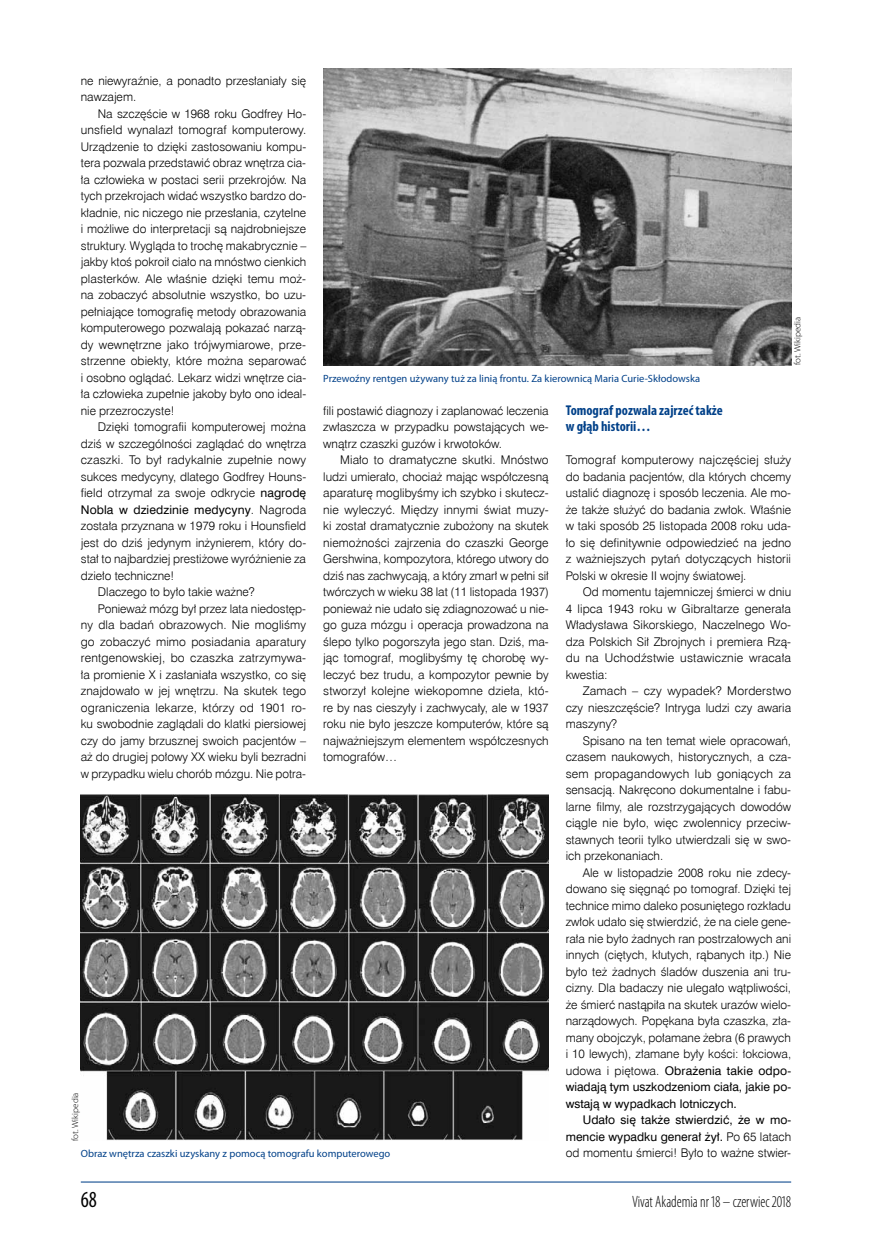
<style>
.page{position:relative;width:872px;height:1242px;background:#fff}
.page>*{position:absolute;margin:0;border:0;box-sizing:border-box;transform-origin:0 0}
.t1{font:condensed 23.1px "Myriad Pro";color:#000;scale:.91 1}
.t2{font:300 condensed 16.5px "Myriad Pro";color:#000;scale:.91 1}
.t3{font:700 condensed 14.25px/16.5px "Myriad Pro";color:#024189}
.t4{font:12px/16.5px "Swis 721 Lt EU";color:#000;text-align:justify}
.t5{font:12px/16.5px "Swis 721 EU";color:#000;text-align:justify}
.t6{font:10.5px "Myriad Pro";color:#024189}
.t7{font:300 9px "Myriad Pro";color:#000}
.s1{font-family:"Swis 721 EU"}
.s2{font-family:"Swis 721 Lt EU"}
</style>
<div class="page">
<hr style="left:81px;top:1181px;width:710px;height:1px;background:#024189">
<img style="left:323px;top:68px;width:468px;height:297px">
<img style="left:81px;top:794px;width:468px;height:347px">
<p class="t4" style="left:81px;top:72px;width:227px">ne niewyraźnie, a ponadto przesłaniały się nawzajem.</p>
<p class="t4" style="left:81px;top:105px;width:227px;text-indent:17px">Na szczęście w 1968 roku Godfrey Ho&shy;unsfield wynalazł tomograf komputerowy.<br>Urządzenie to dzięki zastosowaniu kompu&shy;tera pozwala przedstawić obraz wnętrza cia&shy;ła człowieka w postaci serii przekrojów. Na tych przekrojach widać wszystko bardzo do&shy;kładnie, nic niczego nie przesłania, czytelne i możliwe do interpretacji są najdrobniejsze struktury. Wygląda to trochę makabrycznie – jakby ktoś pokroił ciało na mnóstwo cienkich plasterków. Ale właśnie dzięki temu moż&shy;na zobaczyć absolutnie wszystko, bo uzu&shy;pełniające tomografię metody obrazowania komputerowego pozwalają pokazać narzą&shy;dy wewnętrzne jako trójwymiarowe, prze&shy;strzenne obiekty, które można separować i osobno oglądać. Lekarz widzi wnętrze cia&shy;ła człowieka zupełnie jakoby było ono ideal&shy;nie przezroczyste!</p>
<p class="t4" style="left:81px;top:419px;width:227px;text-indent:17px">Dzięki tomografii komputerowej można dziś w szczególności zaglądać do wnętrza czaszki. To był radykalnie zupełnie nowy sukces medycyny, dlatego Godfrey Houns&shy;field otrzymał za swoje odkrycie <span class="s1">nagrodę</span></p>
<p class="t5" style="left:81px;top:501px;width:227px">Nobla w dziedzinie medycyny<span class="s2">. Nagroda</span></p>
<p class="t4" style="left:81px;top:518px;width:227px">została przyznana w 1979 roku i Hounsfield</p>
<p class="t4" style="left:81px;top:534px;width:227px">jest do dziś jedynym inżynierem, który do-</p>
<p class="t4" style="left:81px;top:551px;width:227px">stał to najbardziej prestiżowe wyróżnienie za</p>
<p class="t4" style="left:81px;top:567px;width:95px">dzieło techniczne!</p>
<p class="t4" style="left:98px;top:584px;width:158px">Dlaczego to było takie ważne?</p>
<p class="t4" style="left:98px;top:600px;width:210px">Ponieważ mózg był przez lata niedostęp-</p>
<p class="t4" style="left:81px;top:617px;width:227px">ny dla badań obrazowych. Nie mogliśmy</p>
<p class="t4" style="left:81px;top:633px;width:227px">go zobaczyć mimo posiadania aparatury</p>
<p class="t4" style="left:81px;top:650px;width:227px">rentgenowskiej, bo czaszka zatrzymywa-</p>
<p class="t4" style="left:81px;top:666px;width:227px">ła promienie X i zasłaniała wszystko, co się</p>
<p class="t4" style="left:81px;top:683px;width:227px">znajdowało w jej wnętrzu. Na skutek tego</p>
<p class="t4" style="left:81px;top:699px;width:227px">ograniczenia lekarze, którzy od 1901 ro-</p>
<p class="t4" style="left:81px;top:716px;width:227px">ku swobodnie zaglądali do klatki piersiowej</p>
<p class="t4" style="left:81px;top:732px;width:227px">czy do jamy brzusznej swoich pacjentów –</p>
<p class="t4" style="left:81px;top:749px;width:227px">aż do drugiej połowy XX wieku byli bezradni</p>
<p class="t4" style="left:81px;top:765px;width:227px">w przypadku wielu chorób mózgu. Nie potra-</p>
<p class="t7" style="left:792px;top:365px;width:50px;rotate:-90deg">fot. Wikipedia</p>
<p class="t6" style="left:323px;top:372px;width:378px">Przewoźny rentgen używany tuż za linią frontu. Za kierownicą Maria Curie-Skłodowska</p>
<p class="t3" style="left:566px;top:401px;width:158px">Tomograf pozwala zajrzeć także w głąb historii…</p>
<p class="t4" style="left:566px;top:452px;width:227px">Tomograf komputerowy najczęściej służy do badania pacjentów, dla których chcemy ustalić diagnozę i sposób leczenia. Ale mo&shy;że także służyć do badania zwłok. Właśnie w taki sposób 25 listopada 2008 roku uda&shy;ło się definitywnie odpowiedzieć na jedno z ważniejszych pytań dotyczących historii Polski w okresie II wojny światowej.</p>
<p class="t4" style="left:566px;top:584px;width:227px;text-indent:17px">Od momentu tajemniczej śmierci w dniu 4 lipca 1943 roku w Gibraltarze generała Władysława Sikorskiego, Naczelnego Wo&shy;dza Polskich Sił Zbrojnych i premiera Rzą&shy;du na Uchodźstwie ustawicznie wracała kwestia:</p>
<p class="t4" style="left:566px;top:683px;width:227px;text-indent:17px">Zamach – czy wypadek? Morderstwo czy nieszczęście? Intryga ludzi czy awaria maszyny?</p>
<p class="t4" style="left:566px;top:732px;width:227px;text-indent:17px">Spisano na ten temat wiele opracowań, czasem naukowych, historycznych, a cza&shy;sem propagandowych lub goniących za sensacją. Nakręcono dokumentalne i fabu&shy;larne filmy, ale rozstrzygających dowodów ciągle nie było, więc zwolennicy przeciw&shy;stawnych teorii tylko utwierdzali się w swo&shy;ich przekonaniach.</p>
<p class="t4" style="left:565px;top:864px;width:227px;text-indent:17px">Ale w listopadzie 2008 roku nie zdecy&shy;dowano się sięgnąć po tomograf. Dzięki tej technice mimo daleko posuniętego rozkładu zwłok udało się stwierdzić, że na ciele gene&shy;rała nie było żadnych ran postrzałowych ani innych (ciętych, kłutych, rąbanych itp.) Nie było też żadnych śladów duszenia ani tru&shy;cizny. Dla badaczy nie ulegało wątpliwości, że śmierć nastąpiła na skutek urazów wielo&shy;narządowych. Popękana była czaszka, zła&shy;many obojczyk, połamane żebra (6 prawych i 10 lewych), złamane były kości: łokciowa,</p>
<p class="t5" style="left:566px;top:1062px;width:227px"><span class="s2">udowa i piętowa.</span> Obrażenia takie odpo&shy;wiadają tym uszkodzeniom ciała, jakie po&shy;wstają w wypadkach lotniczych.</p>
<p class="t5" style="left:566px;top:1112px;width:227px;text-align:right">Udało się także stwierdzić, że w mo&shy;mencie wypadku generał żył. <span class="s2">Po 65 latach</span></p>
<p class="t4" style="left:566px;top:1145px;width:227px">od momentu śmierci! Było to ważne stwier-</p>
<p class="t4" style="left:323px;top:402px;width:227px">fili postawić diagnozy i zaplanować leczenia zwłaszcza w przypadku powstających we&shy;wnątrz czaszki guzów i krwotoków.</p>
<p class="t4" style="left:323px;top:452px;width:227px;text-indent:17px">Miało to dramatyczne skutki. Mnóstwo ludzi umierało, chociaż mając współczesną aparaturę moglibyśmy ich szybko i skutecz&shy;nie wyleczyć. Między innymi świat muzy&shy;ki został dramatycznie zubożony na skutek niemożności zajrzenia do czaszki George Gershwina, kompozytora, którego utwory do dziś nas zachwycają, a który zmarł w pełni sił twórczych w wieku 38 lat (11 listopada 1937) ponieważ nie udało się zdiagnozować u nie&shy;go guza mózgu i operacja prowadzona na ślepo tylko pogorszyła jego stan. Dziś, ma&shy;jąc tomograf, moglibyśmy tę chorobę wy&shy;leczyć bez trudu, a kompozytor pewnie by stworzył kolejne wiekopomne dzieła, któ&shy;re by nas cieszyły i zachwycały, ale w 1937 roku nie było jeszcze komputerów, które są najważniejszym elementem współczesnych tomografów…</p>
<p class="t7" style="left:70px;top:1141px;width:50px;rotate:-90deg">fot. Wikipedia</p>
<p class="t6" style="left:81px;top:1147px;width:311px">Obraz wnętrza czaszki uzyskany z pomocą tomografu komputerowego</p>
<h1 class="t1" style="left:81px;top:1185px;width:19px">68</h1>
<h2 class="t2" style="left:632px;top:1192px;width:176px">Vivat Akademia nr 18 – czerwiec 2018</h2>
</div>
